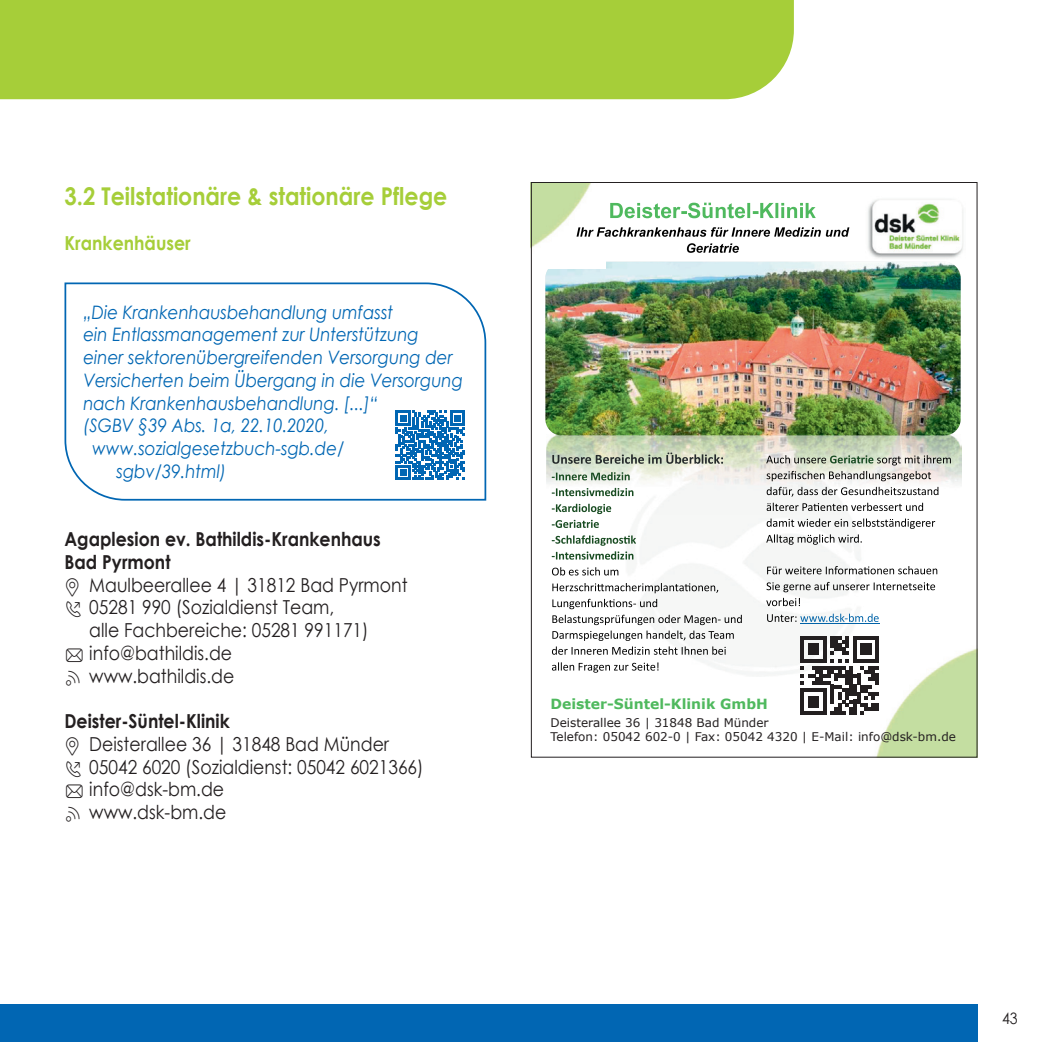
<style>
.page{position:relative;width:1042px;height:1042px;background:#fff}
.page>*{position:absolute;margin:0;border:0;box-sizing:border-box;transform-origin:0 0}
.t1{font:700 24.5px "Century Gothic";color:#a6ce39;scale:.9 1}
.t2{font:19.25px/22.8px "Century Gothic";color:#231f20;scale:.9 1}
.t3{font:700 19.25px "Century Gothic";color:#231f20;scale:.9 1}
.t4{font:700 19.25px "Century Gothic";color:#a6ce39;scale:.9 1}
.t5{font:italic 18.55px "Century Gothic";color:#0166b3;scale:.9 1}
.t6{font:15.75px "Century Gothic";color:#231f20;scale:.9 1}
.t7{font:700 14px "Verdana";color:#4fb95e}
.t8{font:11.9px/14.3px "Verdana";color:#231f20}
.s1{font-family:"Panton Icons A";font-weight:700}
.s2{font-family:"Panton Icons B";font-weight:700}
.s3{font-weight:700}
</style>
<div class="page">
<div style="left:1px;top:0;width:793px;height:99px;background:#a6ce39"></div>
<div style="left:0;top:1004px;width:977px;height:38px;background:#0166b3"></div>
<hr style="left:0;top:0;width:1px;height:99px;background:#a6ce39">
<svg style="left:64px;top:282px;width:423px;height:219px"></svg>
<svg style="left:396px;top:411px;width:69px;height:69px"></svg>
<img style="left:546px;top:435px;width:416px;height:241px">
<img style="left:545px;top:262px;width:415px;height:173px">
<svg style="left:552px;top:452px;width:171px;height:12px"></svg>
<svg style="left:552px;top:472px;width:78px;height:8px"></svg>
<svg style="left:552px;top:488px;width:81px;height:8px"></svg>
<svg style="left:552px;top:504px;width:59px;height:10px"></svg>
<svg style="left:552px;top:520px;width:47px;height:8px"></svg>
<svg style="left:552px;top:535px;width:84px;height:25px"></svg>
<svg style="left:552px;top:567px;width:66px;height:8px"></svg>
<svg style="left:552px;top:583px;width:166px;height:10px"></svg>
<svg style="left:552px;top:599px;width:105px;height:10px"></svg>
<svg style="left:552px;top:615px;width:190px;height:40px"></svg>
<svg style="left:552px;top:662px;width:106px;height:11px"></svg>
<svg style="left:766px;top:455px;width:185px;height:10px"></svg>
<svg style="left:766px;top:471px;width:165px;height:10px"></svg>
<svg style="left:766px;top:487px;width:172px;height:10px"></svg>
<svg style="left:766px;top:503px;width:157px;height:8px"></svg>
<svg style="left:766px;top:518px;width:169px;height:27px"></svg>
<svg style="left:767px;top:566px;width:170px;height:8px"></svg>
<svg style="left:766px;top:582px;width:169px;height:10px"></svg>
<svg style="left:766px;top:598px;width:34px;height:8px"></svg>
<svg style="left:767px;top:613px;width:111px;height:9px"></svg>
<hr style="left:800px;top:623px;width:79px;height:1px;background:#0163a8">
<img style="left:533px;top:184px;width:72px;height:85px">
<img style="left:877px;top:641px;width:98px;height:114px">
<img style="left:868px;top:199px;width:95px;height:60px">
<svg style="left:610px;top:203px;width:206px;height:15px"></svg>
<svg style="left:576px;top:227px;width:273px;height:10px"></svg>
<svg style="left:687px;top:243px;width:52px;height:10px"></svg>
<svg style="left:800px;top:636px;width:79px;height:79px"></svg>
<h1 class="t1" style="left:64px;top:180px;width:427px">3.2 Teilstationäre &amp; stationäre Pflege</h1>
<p class="t4" style="left:64px;top:231px;width:142px">Krankenhäuser</p>
<p class="t5" style="left:83px;top:300px;width:346px">„Die Krankenhausbehandlung umfasst</p>
<p class="t5" style="left:83px;top:323px;width:374px">ein Entlassmanagement zur Unterstützung</p>
<p class="t5" style="left:83px;top:346px;width:412px">einer sektorenübergreifenden Versorgung der</p>
<p class="t5" style="left:83px;top:369px;width:423px">Versicherten beim Übergang in die Versorgung</p>
<p class="t5" style="left:83px;top:391px;width:329px">nach Krankenhausbehandlung. [...]“</p>
<p class="t5" style="left:83px;top:414px;width:274px">(SGBV §39 Abs. 1a, 22.10.2020,</p>
<p class="t5" style="left:92px;top:437px;width:282px">www.sozialgesetzbuch-sgb.de/</p>
<p class="t5" style="left:117px;top:460px;width:123px">sgbv/39.html)</p>
<p class="t3" style="left:64px;top:527px;width:353px">Agaplesion ev. Bathildis-Krankenhaus</p>
<p class="t3" style="left:64px;top:550px;width:119px">Bad Pyrmont</p>
<p class="t2" style="left:64px;top:573px;width:383px"><span class="s1">a</span> Maulbeerallee 4 | 31812 Bad Pyrmont</p>
<p class="t2" style="left:64px;top:596px;width:301px"><span class="s2">t</span> 05281 990 (Sozialdienst Team,</p>
<p class="t2" style="left:89px;top:618px;width:312px">alle Fachbereiche: 05281 991171)</p>
<p class="t2" style="left:64px;top:641px;width:188px"><span class="s2">a</span> info@bathildis.de</p>
<p class="t2" style="left:64px;top:664px;width:190px"><span class="s2">Q</span> www.bathildis.de</p>
<p class="t2" style="left:64px;top:709px;width:400px"><span class="s3">Deister-Süntel-Klinik<br></span><span class="s1">a</span> Deisterallee 36 | 31848 Bad Münder<br><span class="s2">t</span> 05042 6020 (Sozialdienst: 05042 6021366) <span class="s2">a</span> info@dsk-bm.de<br><span class="s2">Q</span> www.dsk-bm.de</p>
<p class="t7" style="left:550px;top:694px;width:219px">Deister-Süntel-Klinik GmbH</p>
<p class="t8" style="left:550px;top:715px;width:407px">Deisterallee 36 | 31848 Bad Münder<br>Telefon: 05042 602-0 | Fax: 05042 4320 | E-Mail: info@dsk-bm.de</p>
<p class="t6" style="left:1002px;top:1008px;width:19px">43</p>
</div>
